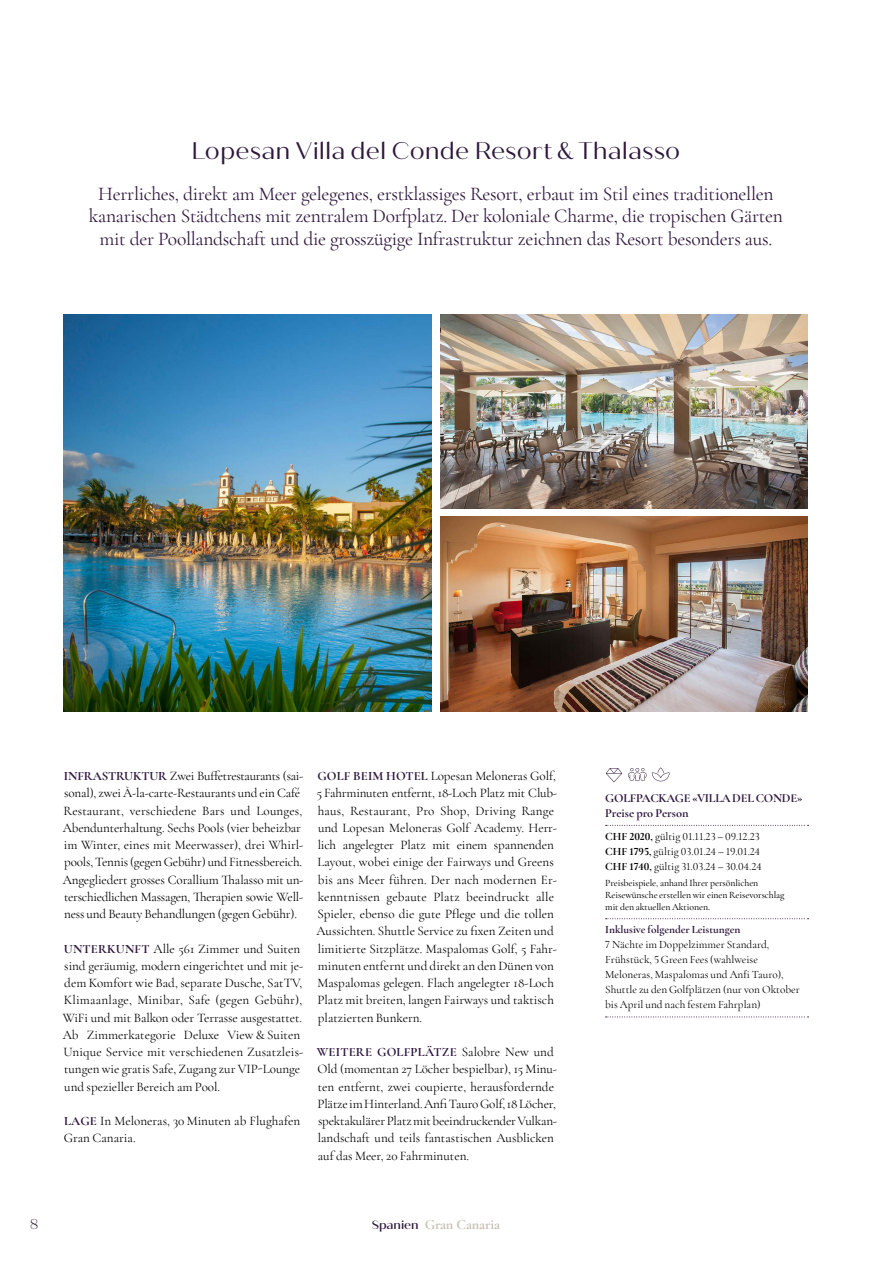
<style>
.page{position:relative;width:893px;height:1263px;background:#fff}
.page>*{position:absolute;margin:0;border:0;box-sizing:border-box;transform-origin:0 0}
._10_Hotel_Titel{font:24px "Quiche Sans";letter-spacing:.005em;color:#2e173c}
._10_Hotel_Lead{font:19.5px/22.5px "Cormorant Garamond";letter-spacing:-.015em;color:#2e173c;text-align:center}
._00_Land{font:700 14.25px "Cormorant Garamond";letter-spacing:-.01em;color:#c8c0b4}
.t1{font:300 14.25px "Quiche Sans";color:#2e173c}
._00_GS_Einstieg{font:13.2px/17.2px "Cormorant Garamond";color:#000}
._00_GS_Einstieg-2{font:700 12.75px "Cormorant Garamond";letter-spacing:.015em;color:#2e173c}
._30_Tabelle_Titel{font:700 12.3px "Cormorant Garamond";letter-spacing:-.02em;color:#2e173c}
._30_Tabelle_Titel-2{font:700 12.3px "Cormorant Garamond";color:#2e173c}
._30_Tabelle_GS{font:11.25px/15px "Cormorant Garamond";color:#000}
._30_Tabelle_GS_Preis{font:11.25px "Cormorant Garamond";color:#000}
._30_Tabelle_UT{font:700 11.25px "Cormorant Garamond";color:#2e173c}
._30_Tabelle_Infotext{font:500 9.75px/12px "Cormorant Garamond";letter-spacing:-.005em;color:#000}
.s1{font-weight:700;font-size:12.75px;color:#2e173c}
.s2{font-weight:400;font-size:13.2px;color:#000}
.s3{font-family:"Quiche Sans";font-weight:500;font-size:12px;color:#2e173c}
.s4{font-weight:700}
</style>
<div class="page">
<svg style="left:606px;top:825px;width:202px;height:1px"></svg>
<svg style="left:606px;top:918px;width:202px;height:1px"></svg>
<svg style="left:606px;top:1016px;width:202px;height:1px"></svg>
<svg style="left:606px;top:768px;width:16px;height:14px"></svg>
<svg style="left:628px;top:767px;width:42px;height:14px"></svg>
<img style="left:440px;top:517px;width:368px;height:194px">
<img style="left:440px;top:314px;width:368px;height:194px">
<img style="left:64px;top:314px;width:368px;height:397px">
<p class="_10_Hotel_Titel" style="left:191px;top:136px;width:490px">Lopesan Villa del Conde Resort &amp; Thalasso</p>
<p class="_10_Hotel_Lead" style="left:89px;top:182px;width:695px">Herrliches, direkt am Meer gelegenes, erstklassiges Resort, erbaut im Stil eines traditionellen kanarischen Städtchens mit zentralem Dorfplatz. Der koloniale Charme, die tropischen Gärten mit der Poollandschaft und die grosszügige Infrastruktur zeichnen das Resort besonders aus.</p>
<p class="t1" style="left:30px;top:1215px;width:10px">8</p>
<p class="_00_GS_Einstieg" style="left:63px;top:767px;width:242px"><span class="s1">INFRASTRUKTUR</span> Zwei Buffetrestaurants (sai&shy;sonal), zwei À-la-carte-Restaurants und ein Café Restaurant, verschiedene Bars und Lounges, Abendunterhaltung. Sechs Pools (vier beheizbar im Winter, eines mit Meerwasser), drei Whirl&shy;pools, Tennis (gegen Gebühr) und Fitnessbereich.<br>Angegliedert grosses Corallium Thalasso mit un&shy;terschiedlichen Massagen, Therapien sowie Well&shy;ness und Beauty Behandlungen (gegen Gebühr).</p>
<p class="_00_GS_Einstieg" style="left:63px;top:940px;width:242px"><span class="s1">UNTERKUNFT</span> Alle 561 Zimmer und Suiten sind geräumig, modern eingerichtet und mit je&shy;dem Komfort wie Bad, separate Dusche, SatTV, Klimaanlage, Minibar, Safe (gegen Gebühr), WiFi und mit Balkon oder Terrasse ausgestattet.<br>Ab Zimmerkategorie Deluxe View &amp; Suiten Unique Service mit verschiedenen Zusatzleis&shy;tungen wie gratis Safe, Zugang zur VIP-Lounge und spezieller Bereich am Pool.</p>
<p class="_00_GS_Einstieg" style="left:64px;top:1112px;width:238px"><span class="s1">LAGE</span> In Meloneras, 30 Minuten ab Flughafen<br>Gran Canaria.</p>
<p class="_00_GS_Einstieg" style="left:316px;top:767px;width:242px"><span class="s1">GOLF BEIM HOTEL</span> Lopesan Meloneras Golf, 5 Fahrminuten entfernt, 18-Loch Platz mit Club&shy;haus, Restaurant, Pro Shop, Driving Range und Lopesan Meloneras Golf Academy. Herr&shy;lich angelegter Platz mit einem spannenden Layout, wobei einige der Fairways und Greens bis ans Meer führen. Der nach modernen Er&shy;kenntnissen gebaute Platz beeindruckt alle Spieler, ebenso die gute Pflege und die tollen Aussichten. Shuttle Service zu fixen Zeiten und limitierte Sitzplätze. Maspalomas Golf, 5 Fahr&shy;minuten entfernt und direkt an den Dünen von Maspalomas gelegen. Flach angelegter 18-Loch Platz mit breiten, langen Fairways und taktisch platzierten Bunkern.</p>
<p class="_00_GS_Einstieg-2" style="left:317px;top:1044px;width:239px">WEITERE GOLFPLÄTZE <span class="s2">Salobre New und</span></p>
<p class="_00_GS_Einstieg" style="left:317px;top:1060px;width:241px">Old (momentan 27 Löcher bespielbar), 15 Minu&shy;ten entfernt, zwei coupierte, herausfordernde Plätze im Hinterland. Anfi Tauro Golf, 18 Löcher, spektakulärer Platz mit beeindruckender Vulkan&shy;landschaft und teils fantastischen Ausblicken auf das Meer, 20 Fahrminuten.</p>
<p class="_00_Land" style="left:372px;top:1215px;width:130px"><span class="s3">Spanien</span> Gran Canaria</p>
<p class="_30_Tabelle_Titel" style="left:605px;top:790px;width:199px">GOLFPACKAGE «VILLA DEL CONDE»</p>
<p class="_30_Tabelle_Titel-2" style="left:605px;top:805px;width:85px">Preise pro Person</p>
<p class="_30_Tabelle_GS_Preis" style="left:605px;top:829px;width:156px"><span class="s4">CHF 2020,</span> gültig 01.11.23 – 09.12.23</p>
<p class="_30_Tabelle_GS_Preis" style="left:605px;top:844px;width:156px"><span class="s4">CHF 1795,</span> gültig 03.01.24 – 19.01.24</p>
<p class="_30_Tabelle_GS_Preis" style="left:605px;top:859px;width:158px"><span class="s4">CHF 1740,</span> gültig 31.03.24 – 30.04.24</p>
<p class="_30_Tabelle_Infotext" style="left:605px;top:877px;width:181px">Preisbeispiele, anhand Ihrer persönlichen<br>Reisewünsche erstellen wir einen Reisevorschlag mit den aktuellen Aktionen.</p>
<p class="_30_Tabelle_UT" style="left:605px;top:923px;width:137px">Inklusive folgender Leistungen</p>
<p class="_30_Tabelle_GS" style="left:605px;top:937px;width:196px">7 Nächte im Doppelzimmer Standard, Frühstück, 5 Green Fees (wahlweise Meloneras, Maspalomas und Anfi Tauro), Shuttle zu den Golfplätzen (nur von Oktober bis April und nach festem Fahrplan)</p>
</div>
